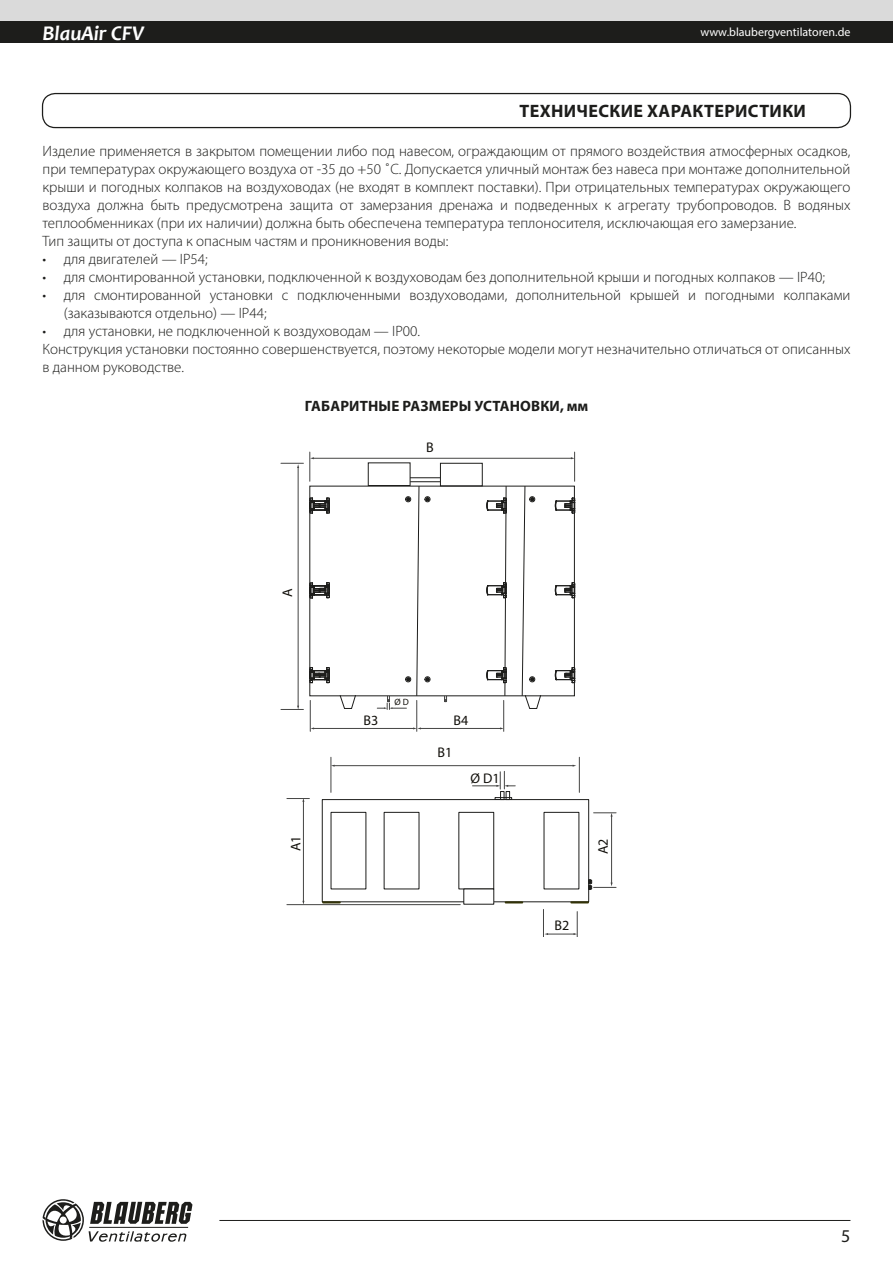
<style>
.page{position:relative;width:893px;height:1263px;background:#fff}
.page>*{position:absolute;margin:0;border:0;box-sizing:border-box;transform-origin:0 0}
.t1{font:italic 700 21px "Candara";color:#fff}
.t2{font:700 18px "Myriad Pro";letter-spacing:.02em;color:#1d1d1b}
.t3{font:18px "Myriad Pro";color:#1d1d1b}
.t4{font:300 15px/18px "Myriad Pro";color:#1d1d1b}
.t5{font:700 15px "Myriad Pro";letter-spacing:.01em;color:#1d1d1b}
.t6{font:13.95px "Myriad Pro";color:#12100b}
.t7{font:12px "Myriad Pro";color:#fff}
.t8{font:9.15px "Myriad Pro";color:#12100b}
</style>
<div class="page">
<div style="left:42px;top:93px;width:809px;height:35px;border:1px solid #1d1d1b;border-radius:13px"></div>
<hr style="left:579px;top:757px;width:1px;height:35px;background:#444443">
<hr style="left:287px;top:904px;width:173px;height:1px;background:#444443">
<hr style="left:298px;top:467px;width:1px;height:239px;background:#444443">
<svg style="left:281px;top:463px;width:22px;height:5px"></svg>
<svg style="left:281px;top:706px;width:22px;height:4px"></svg>
<hr style="left:303px;top:801px;width:1px;height:100px;background:#444443">
<svg style="left:287px;top:798px;width:22px;height:4px"></svg>
<hr style="left:611px;top:816px;width:1px;height:67px;background:#444443">
<svg style="left:594px;top:812px;width:22px;height:5px"></svg>
<hr style="left:313px;top:458px;width:259px;height:1px;background:#444443">
<svg style="left:310px;top:452px;width:4px;height:29px"></svg>
<svg style="left:571px;top:452px;width:4px;height:29px"></svg>
<hr style="left:331px;top:757px;width:1px;height:35px;background:#444443">
<hr style="left:310px;top:700px;width:1px;height:31px;background:#444443">
<hr style="left:416px;top:700px;width:1px;height:31px;background:#444443">
<hr style="left:503px;top:700px;width:1px;height:31px;background:#444443">
<hr style="left:334px;top:765px;width:239px;height:1px;background:#444443">
<svg style="left:543px;top:909px;width:35px;height:27px"></svg>
<hr style="left:313px;top:728px;width:101px;height:1px;background:#444443">
<hr style="left:420px;top:728px;width:81px;height:1px;background:#444443">
<svg style="left:413px;top:727px;width:8px;height:2px"></svg>
<svg style="left:444px;top:696px;width:3px;height:6px"></svg>
<div style="left:309px;top:486px;width:266px;height:210px;border:1px solid #1d1d1b"></div>
<div style="left:440px;top:463px;width:43px;height:23px;border:1px solid #1d1d1b"></div>
<hr style="left:410px;top:477px;width:30px;height:1px;background:#1d1d1b">
<hr style="left:410px;top:481px;width:30px;height:1px;background:#1d1d1b">
<svg style="left:339px;top:694px;width:18px;height:15px"></svg>
<svg style="left:310px;top:667px;width:20px;height:17px"></svg>
<svg style="left:310px;top:582px;width:20px;height:17px"></svg>
<svg style="left:310px;top:498px;width:20px;height:16px"></svg>
<svg style="left:555px;top:667px;width:21px;height:17px"></svg>
<svg style="left:555px;top:582px;width:21px;height:17px"></svg>
<svg style="left:555px;top:498px;width:21px;height:16px"></svg>
<svg style="left:487px;top:485px;width:20px;height:212px"></svg>
<svg style="left:377px;top:485px;width:53px;height:224px"></svg>
<svg style="left:521px;top:485px;width:21px;height:224px"></svg>
<div style="left:322px;top:799px;width:267px;height:103px;border:1px solid #1d1d1b"></div>
<div style="left:459px;top:812px;width:35px;height:77px;border:1px solid #1d1d1b"></div>
<div style="left:464px;top:889px;width:30px;height:15px;background:#fff"></div>
<svg style="left:472px;top:771px;width:43px;height:29px"></svg>
<svg style="left:571px;top:902px;width:18px;height:1px"></svg>
<svg style="left:505px;top:902px;width:18px;height:1px"></svg>
<svg style="left:322px;top:902px;width:18px;height:1px"></svg>
<svg style="left:588px;top:879px;width:28px;height:11px"></svg>
<div style="left:0;top:0;width:893px;height:21px;background:#dadada"></div>
<div style="left:0;top:21px;width:893px;height:22px;background:#1d1d1b"></div>
<svg style="left:43px;top:1199px;width:149px;height:43px"></svg>
<hr style="left:219px;top:1220px;width:631px;height:1px;background:#1d1d1b">
<h1 class="t1" style="left:43px;top:20px;width:103px">BlauAir CFV</h1>
<p class="t7" style="left:700px;top:25px;width:152px">www.blaubergventilatoren.de</p>
<p class="t2" style="left:519px;top:99px;width:288px">ТЕХНИЧЕСКИЕ ХАРАКТЕРИСТИКИ</p>
<p class="t4" style="left:43px;top:142px;width:809px">Изделие применяется в закрытом помещении либо под навесом, ограждающим от прямого воздействия атмосферных осадков, при температурах окружающего воздуха от -35 до +50 ˚С. Допускается уличный монтаж без навеса при монтаже дополнительной крыши и погодных колпаков на воздуховодах (не входят в комплект поставки). При отрицательных температурах окружающего воздуха должна быть предусмотрена защита от замерзания дренажа и подведенных к агрегату трубопроводов. В водяных теплообменниках (при их наличии) должна быть обеспечена температура теплоносителя, исключающая его замерзание.<br>Тип защиты от доступа к опасным частям и проникновения воды:</p>
<p class="t4" style="left:43px;top:250px;width:167px">• для двигателей — IP54;</p>
<p class="t4" style="left:43px;top:268px;width:784px">• для смонтированной установки, подключенной к воздуховодам без дополнительной крыши и погодных колпаков — IP40;</p>
<p class="t4" style="left:64px;top:286px;width:788px;text-indent:-21px">• для смонтированной установки с подключенными воздуховодами, дополнительной крышей и погодными колпаками (заказываются отдельно) — IP44;</p>
<p class="t4" style="left:43px;top:322px;width:809px">• для установки, не подключенной к воздуховодам — IP00.<br>Конструкция установки постоянно совершенствуется, поэтому некоторые модели могут незначительно отличаться от описанных в данном руководстве.</p>
<p class="t5" style="left:305px;top:396px;width:285px">ГАБАРИТНЫЕ РАЗМЕРЫ УСТАНОВКИ, мм</p>
<p class="t6" style="left:279px;top:596px;width:10px;rotate:-90deg">A</p>
<p class="t6" style="left:426px;top:439px;width:9px">B</p>
<p class="t8" style="left:395px;top:696px;width:16px">Ø D</p>
<p class="t6" style="left:364px;top:711px;width:16px">B3</p>
<p class="t6" style="left:454px;top:711px;width:16px">B4</p>
<p class="t6" style="left:438px;top:744px;width:16px">B1</p>
<p class="t6" style="left:471px;top:770px;width:31px">Ø D1</p>
<p class="t6" style="left:287px;top:851px;width:17px;rotate:-90deg">A1</p>
<p class="t6" style="left:594px;top:854px;width:17px;rotate:-90deg">A2</p>
<p class="t6" style="left:555px;top:917px;width:16px">B2</p>
<p class="t3" style="left:841px;top:1224px;width:11px">5</p>
</div>
